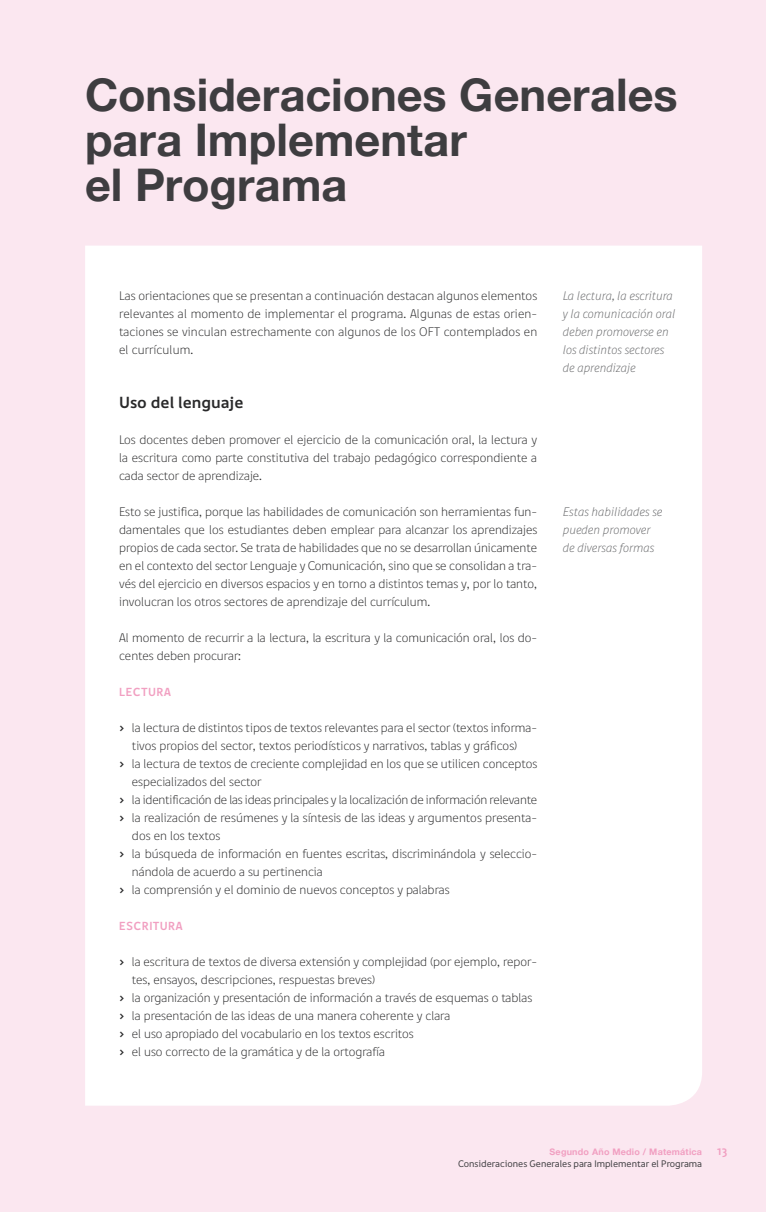
<style>
.page{position:relative;width:766px;height:1212px;background:#fff}
.page>*{position:absolute;margin:0;border:0;box-sizing:border-box;transform-origin:0 0}
.t1{font:700 45px/45px "Helvetica Neue";color:#3e3d40}
.t2{font:700 16.5px "Digna";color:#282829}
.t3{font:12.75px/18px "Dignathin";color:#282829;text-align:justify}
.t4{font:italic 12.75px/18px "Dignathin";color:#646567}
.t5{font:700 12px "Digna SC";letter-spacing:.025em;color:#f19fc1}
.t6{font:9.75px "Digna";color:#3e3d40}
.t7{font:700 9px "Helvetica Neue";letter-spacing:.025em;color:#f19fc1}
.s1{font-family:"Digna Picto"}
.s2{font-family:"Digna SC";font-size:12px}
</style>
<div class="page">
<div style="left:0;top:0;width:765px;height:1212px;background:#fbe7f0"></div>
<div style="left:85px;top:246px;width:617px;height:860px;background:#fff"></div>
<h1 class="t1" style="left:85px;top:71px;width:594px">Consideraciones Generales para Implementar<br>el Programa</h1>
<p class="t3" style="left:119px;top:286px;width:419px">Las orientaciones que se presentan a continuación destacan algunos elementos relevantes al momento de implementar el programa. Algunas de estas orien&shy;taciones se vinculan estrechamente con algunos de los OFT contemplados en el currículum.</p>
<p class="t2" style="left:119px;top:392px;width:126px">Uso del lenguaje</p>
<p class="t3" style="left:119px;top:430px;width:419px">Los docentes deben promover el ejercicio de la comunicación oral, la lectura y la escritura como parte constitutiva del trabajo pedagógico correspondiente a cada sector de aprendizaje.</p>
<p class="t3" style="left:119px;top:502px;width:419px">Esto se justifica, porque las habilidades de comunicación son herramientas fun&shy;damentales que los estudiantes deben emplear para alcanzar los aprendizajes propios de cada sector. Se trata de habilidades que no se desarrollan únicamente en el contexto del sector Lenguaje y Comunicación, sino que se consolidan a tra&shy;vés del ejercicio en diversos espacios y en torno a distintos temas y, por lo tanto, involucran los otros sectores de aprendizaje del currículum.</p>
<p class="t3" style="left:119px;top:628px;width:419px">Al momento de recurrir a la lectura, la escritura y la comunicación oral, los do&shy;centes deben procurar:</p>
<p class="t5" style="left:119px;top:684px;width:53px">LECTURA</p>
<p class="t3" style="left:119px;top:718px;width:419px"><span class="s1">›</span> la lectura de distintos tipos de textos relevantes para el sector (textos informa-</p>
<p class="t3" style="left:132px;top:736px;width:387px">tivos propios del sector, textos periodísticos y narrativos, tablas y gráficos)</p>
<p class="t3" style="left:119px;top:754px;width:419px"><span class="s1">›</span> la lectura de textos de creciente complejidad en los que se utilicen conceptos</p>
<p class="t3" style="left:132px;top:772px;width:131px">especializados del sector</p>
<p class="t3" style="left:119px;top:790px;width:419px"><span class="s1">›</span> la identificación de las ideas principales y la localización de información relevante</p>
<p class="t3" style="left:119px;top:808px;width:419px"><span class="s1">›</span> la realización de resúmenes y la síntesis de las ideas y argumentos presenta-</p>
<p class="t3" style="left:132px;top:826px;width:90px">dos en los textos</p>
<p class="t3" style="left:119px;top:844px;width:419px"><span class="s1">›</span> la búsqueda de información en fuentes escritas, discriminándola y seleccio-</p>
<p class="t3" style="left:132px;top:862px;width:192px">nándola de acuerdo a su pertinencia</p>
<p class="t3" style="left:119px;top:880px;width:332px"><span class="s1">›</span> la comprensión y el dominio de nuevos conceptos y palabras</p>
<p class="t5" style="left:119px;top:918px;width:65px">ESCRITURA</p>
<p class="t3" style="left:119px;top:952px;width:419px"><span class="s1">›</span> la escritura de textos de diversa extensión y complejidad (por ejemplo, repor-</p>
<p class="t3" style="left:132px;top:970px;width:245px">tes, ensayos, descripciones, respuestas breves)</p>
<p class="t3" style="left:119px;top:988px;width:414px"><span class="s1">›</span> la organización y presentación de información a través de esquemas o tablas</p>
<p class="t3" style="left:119px;top:1006px;width:332px"><span class="s1">›</span> la presentación de las ideas de una manera coherente y clara</p>
<p class="t3" style="left:119px;top:1024px;width:296px"><span class="s1">›</span> el uso apropiado del vocabulario en los textos escritos</p>
<p class="t3" style="left:119px;top:1042px;width:267px"><span class="s1">›</span> el uso correcto de la gramática y de la ortografía</p>
<p class="t4" style="left:562px;top:286px;width:114px">La lectura, la escritura y la comunicación oral deben promoverse en los distintos sectores de aprendizaje</p>
<p class="t4" style="left:562px;top:502px;width:101px">Estas habilidades se pueden promover de diversas formas</p>
<p class="t7" style="left:549px;top:1146px;width:180px">Segundo Año Medio / Matemática <span class="s2">13</span></p>
<p class="t6" style="left:458px;top:1158px;width:245px">Consideraciones Generales para Implementar el Programa</p>
</div>
